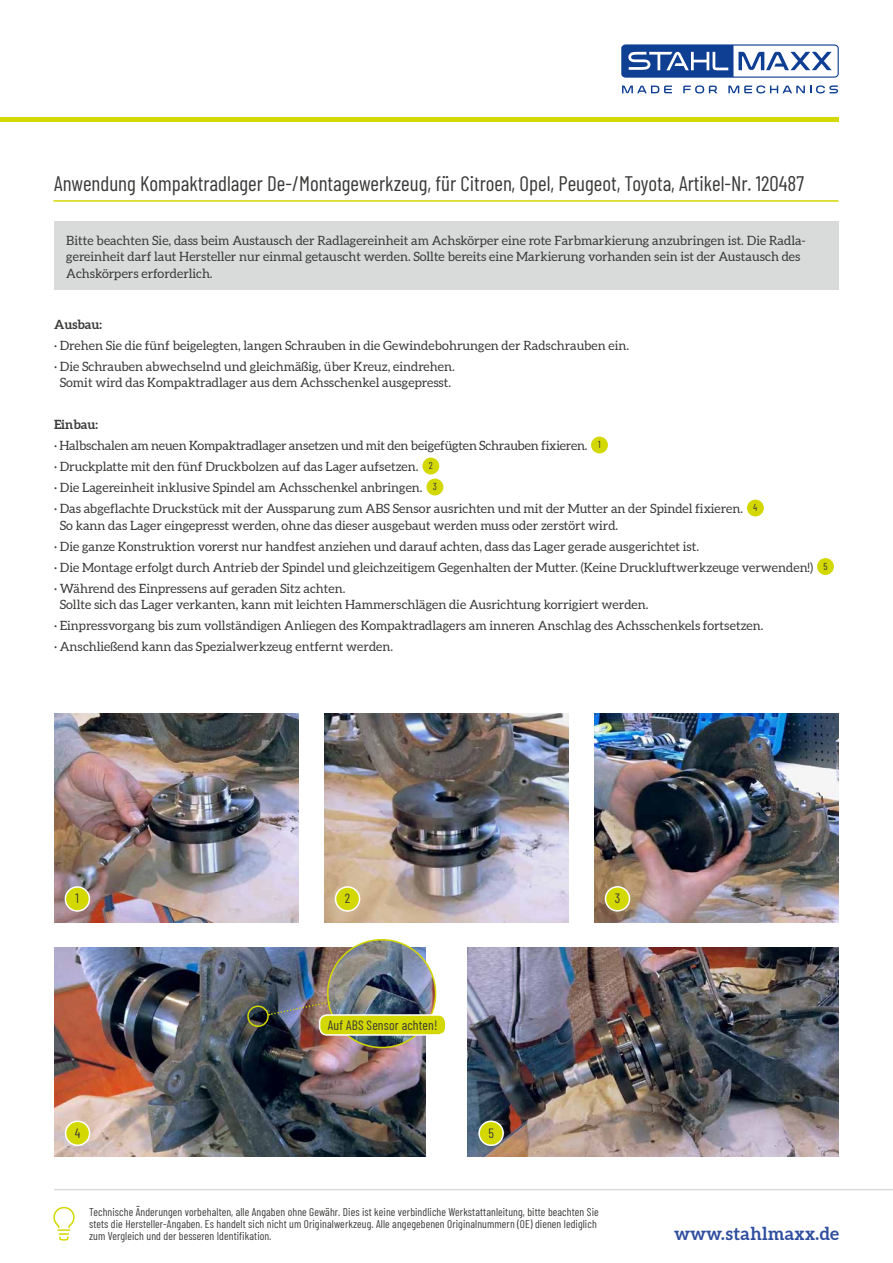
<style>
.page{position:relative;width:893px;height:1263px;background:#fff}
.page>*{position:absolute;margin:0;border:0;box-sizing:border-box;transform-origin:0 0}
.t1{font:21px "Barlow Condensed";color:#3a3a39}
.t2{font:700 18px "Aleo";letter-spacing:.02em;color:#2f4e9e}
.t3{font:13.5px "Barlow Condensed";letter-spacing:.01em;color:#3a3a39}
.t4{font:12.75px/16.5px "Aleo";color:#3a3a39}
.t5{font:700 12.75px "Aleo";color:#3a3a39}
.t6{font:11.25px/12px "Barlow Condensed";letter-spacing:.01em;color:#3a3a39}
.t7{font:10.2px "Barlow Condensed";color:#3a3a39}
</style>
<div class="page">
<svg style="left:683px;top:85px;width:34px;height:8px"></svg>
<svg style="left:728px;top:85px;width:110px;height:8px"></svg>
<svg style="left:622px;top:86px;width:50px;height:7px"></svg>
<svg style="left:621px;top:44px;width:218px;height:34px"></svg>
<hr style="left:0;top:118px;width:839px;height:4px;background:#d3d800">
<hr style="left:54px;top:1189px;width:839px;height:1px;background:#d9dada">
<svg style="left:53px;top:1206px;width:22px;height:35px"></svg>
<hr style="left:54px;top:200px;width:784px;height:2px;background:#d3d800">
<div style="left:590px;top:436px;width:18px;height:18px;background:#d3d800;border-radius:50%"></div>
<div style="left:590px;top:435px;width:19px;height:20px;border:1px solid #fff;border-radius:50%"></div>
<div style="left:422px;top:457px;width:18px;height:18px;background:#d3d800;border-radius:50%"></div>
<div style="left:421px;top:456px;width:19px;height:20px;border:1px solid #fff;border-radius:50%"></div>
<div style="left:426px;top:478px;width:18px;height:18px;background:#d3d800;border-radius:50%"></div>
<div style="left:425px;top:477px;width:19px;height:20px;border:1px solid #fff;border-radius:50%"></div>
<div style="left:746px;top:499px;width:18px;height:18px;background:#d3d800;border-radius:50%"></div>
<div style="left:746px;top:498px;width:19px;height:20px;border:1px solid #fff;border-radius:50%"></div>
<div style="left:816px;top:557px;width:18px;height:18px;background:#d3d800;border-radius:50%"></div>
<div style="left:816px;top:557px;width:19px;height:19px;border:1px solid #fff;border-radius:50%"></div>
<img style="left:54px;top:948px;width:371px;height:209px">
<img style="left:468px;top:948px;width:371px;height:209px">
<img style="left:54px;top:713px;width:245px;height:209px">
<img style="left:324px;top:713px;width:245px;height:209px">
<div style="left:65px;top:887px;width:24px;height:24px;background:#d3d800;border-radius:50%"></div>
<div style="left:65px;top:886px;width:25px;height:26px;border:2px solid #fff;border-radius:50%"></div>
<img style="left:594px;top:713px;width:245px;height:209px">
<div style="left:605px;top:887px;width:24px;height:24px;background:#d3d800;border-radius:50%"></div>
<div style="left:605px;top:886px;width:25px;height:25px;border:2px solid #fff;border-radius:50%"></div>
<div style="left:336px;top:887px;width:24px;height:24px;background:#d3d800;border-radius:50%"></div>
<div style="left:335px;top:886px;width:25px;height:26px;border:2px solid #fff;border-radius:50%"></div>
<div style="left:66px;top:1121px;width:24px;height:24px;background:#d3d800;border-radius:50%"></div>
<div style="left:65px;top:1120px;width:25px;height:26px;border:2px solid #fff;border-radius:50%"></div>
<div style="left:479px;top:1121px;width:24px;height:24px;background:#d3d800;border-radius:50%"></div>
<div style="left:478px;top:1120px;width:26px;height:26px;border:2px solid #fff;border-radius:50%"></div>
<div style="left:54px;top:222px;width:784px;height:68px;background:#d9dada"></div>
<div style="left:247px;top:1005px;width:22px;height:22px;border:2px solid #d3d800;border-radius:50%"></div>
<img style="left:328px;top:940px;width:108px;height:107px;border-radius:54px">
<div style="left:327px;top:939px;width:109px;height:109px;border:2px solid #d3d800;border-radius:50%"></div>
<svg style="left:269px;top:1001px;width:61px;height:15px"></svg>
<div style="left:320px;top:1015px;width:126px;height:20px;background:#d3d800;border-radius:8px"></div>
<div style="left:319px;top:1014px;width:127px;height:22px;border:2px solid #fff;border-radius:8px"></div>
<p class="t1" style="left:54px;top:169px;width:752px">Anwendung Kompaktradlager De-/Montagewerkzeug, für Citroen, Opel, Peugeot, Toyota, Artikel-Nr. 120487</p>
<p class="t4" style="left:66px;top:232px;width:741px">Bitte beachten Sie, dass beim Austausch der Radlagereinheit am Achskörper eine rote Farbmarkierung anzubringen ist. Die Radla&shy;gereinheit darf laut Hersteller nur einmal getauscht werden. Sollte bereits eine Markierung vorhanden sein ist der Austausch des<br>Achskörpers erforderlich.</p>
<p class="t5" style="left:54px;top:316px;width:50px">Ausbau:</p>
<p class="t4" style="left:54px;top:337px;width:577px">· Drehen Sie die fünf beigelegten, langen Schrauben in die Gewindebohrungen der Radschrauben ein.</p>
<p class="t4" style="left:54px;top:358px;width:402px;text-align:center">· Die Schrauben abwechselnd und gleichmäßig, über Kreuz, eindrehen.<br>Somit wird das Kompaktradlager aus dem Achsschenkel ausgepresst.</p>
<p class="t5" style="left:54px;top:417px;width:46px">Einbau:</p>
<p class="t4" style="left:54px;top:438px;width:535px">· Halbschalen am neuen Kompaktradlager ansetzen und mit den beigefügten Schrauben fixieren.</p>
<p class="t7" style="left:598px;top:437px;width:4px">1</p>
<p class="t4" style="left:54px;top:459px;width:366px">· Druckplatte mit den fünf Druckbolzen auf das Lager aufsetzen.</p>
<p class="t7" style="left:429px;top:458px;width:6px">2</p>
<p class="t4" style="left:54px;top:480px;width:370px">· Die Lagereinheit inklusive Spindel am Achsschenkel anbringen.</p>
<p class="t7" style="left:433px;top:479px;width:6px">3</p>
<p class="t4" style="left:54px;top:501px;width:691px">· Das abgeflachte Druckstück mit der Aussparung zum ABS Sensor ausrichten und mit der Mutter an der Spindel fixieren.</p>
<p class="t7" style="left:753px;top:500px;width:6px">4</p>
<p class="t4" style="left:60px;top:517px;width:560px">So kann das Lager eingepresst werden, ohne das dieser ausgebaut werden muss oder zerstört wird.</p>
<p class="t4" style="left:54px;top:538px;width:646px">· Die ganze Konstruktion vorerst nur handfest anziehen und darauf achten, dass das Lager gerade ausgerichtet ist.</p>
<p class="t4" style="left:54px;top:559px;width:761px">· Die Montage erfolgt durch Antrieb der Spindel und gleichzeitigem Gegenhalten der Mutter. (Keine Druckluftwerkzeuge verwenden!)</p>
<p class="t7" style="left:823px;top:559px;width:6px">5</p>
<p class="t4" style="left:60px;top:580px;width:590px;text-indent:-6px">· Während des Einpressens auf geraden Sitz achten.<br>Sollte sich das Lager verkanten, kann mit leichten Hammerschlägen die Ausrichtung korrigiert werden.</p>
<p class="t4" style="left:54px;top:618px;width:711px">· Einpressvorgang bis zum vollständigen Anliegen des Kompaktradlagers am inneren Anschlag des Achsschenkels fortsetzen.</p>
<p class="t4" style="left:54px;top:639px;width:341px">· Anschließend kann das Spezialwerkzeug entfernt werden.</p>
<p class="t3" style="left:76px;top:889px;width:5px">1</p>
<p class="t3" style="left:345px;top:889px;width:7px">2</p>
<p class="t3" style="left:615px;top:889px;width:7px">3</p>
<p class="t3" style="left:328px;top:1015px;width:111px">Auf ABS Sensor achten!</p>
<p class="t3" style="left:75px;top:1123px;width:7px">4</p>
<p class="t3" style="left:488px;top:1123px;width:7px">5</p>
<p class="t6" style="left:89px;top:1205px;width:511px">Technische Änderungen vorbehalten, alle Angaben ohne Gewähr. Dies ist keine verbindliche Werkstattanleitung, bitte beachten Sie stets die Hersteller-Angaben. Es handelt sich nicht um Originalwerkzeug. Alle angegebenen Originalnummern (OE) dienen lediglich zum Vergleich und der besseren Identifikation.</p>
<h2 class="t2" style="left:674px;top:1223px;width:166px">www.stahlmaxx.de</h2>
</div>
